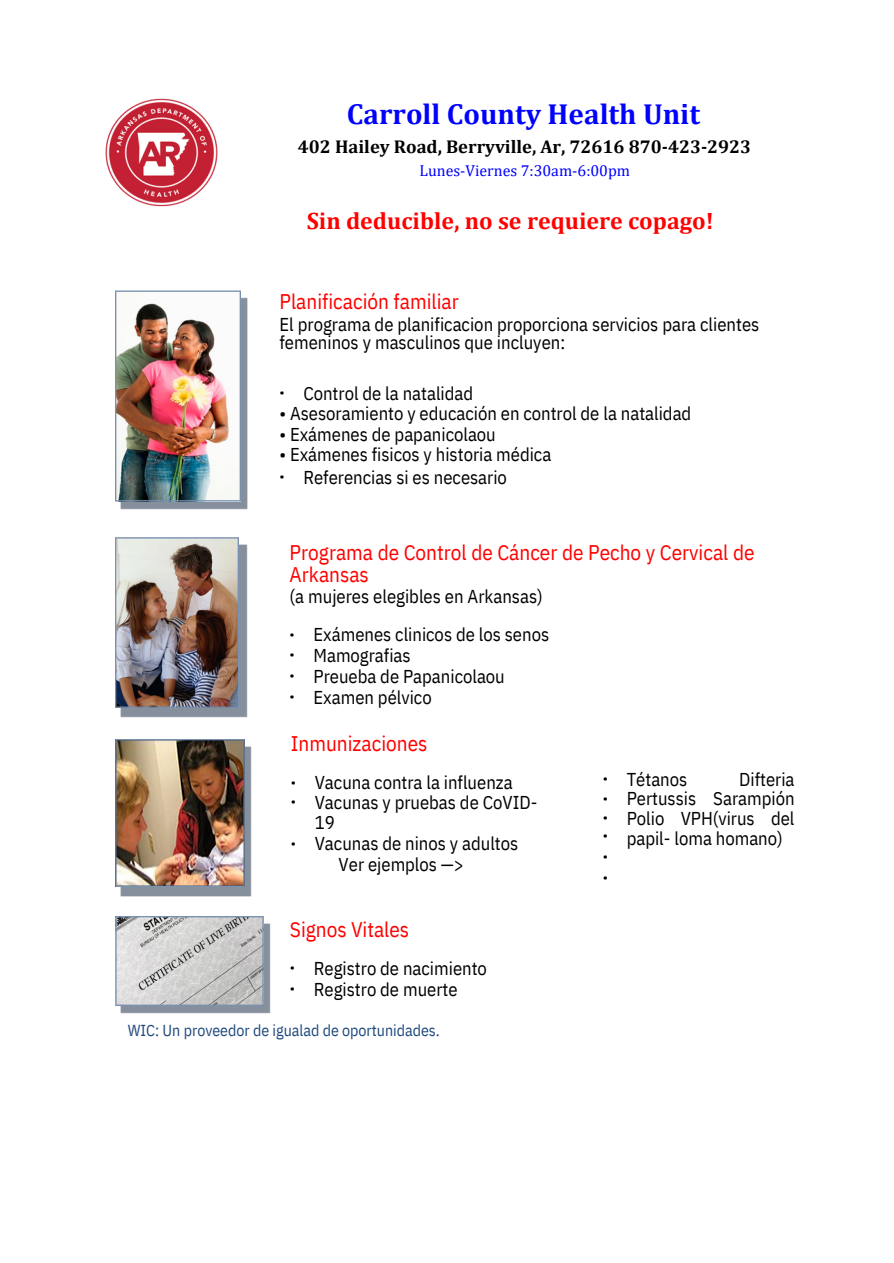
<style>
.page{position:relative;width:894px;height:1263px;background:#fff}
.page>*{position:absolute;margin:0;border:0;box-sizing:border-box;transform-origin:0 0}
.t1{font:700 29.1px "Cambria";color:#00f}
.t2{font:700 23.85px "Cambria";color:#f00}
.t3{font:21.15px/21.9px "IBM Plex Sans Cond";color:#f00}
.t4{font:18.6px/19.8px "IBM Plex Sans Cond";color:#000}
.t5{font:700 18.6px "Cambria";color:#000}
.t6{font:15.9px "IBM Plex Sans Cond";color:#1f497d}
.t7{font:15.9px "Cambria";color:#00f}
.t8{font:13.2px/20.9px "IBM Plex Sans";color:#000}
</style>
<div class="page">
<img style="left:121px;top:298px;width:126px;height:211px">
<img style="left:115px;top:291px;width:125px;height:210px">
<img style="left:121px;top:545px;width:126px;height:172px">
<img style="left:115px;top:538px;width:124px;height:170px">
<img style="left:121px;top:746px;width:130px;height:150px">
<img style="left:115px;top:739px;width:129px;height:148px">
<img style="left:121px;top:924px;width:150px;height:90px">
<img style="left:115px;top:917px;width:149px;height:88px">
<img style="left:105px;top:98px;width:113px;height:109px">
<p class="t1" style="left:347px;top:97px;width:354px">Carroll County Health Unit</p>
<p class="t5" style="left:298px;top:135px;width:454px">402 Hailey Road, Berryville, Ar, 72616 870-423-2923</p>
<p class="t7" style="left:419px;top:161px;width:212px">Lunes-Viernes 7:30am-6:00pm</p>
<p class="t2" style="left:306px;top:207px;width:408px">Sin deducible, no se requiere copago!</p>
<p class="t3" style="left:279px;top:290px;width:181px">Planificación familiar</p>
<p class="t4" style="left:279px;top:314px;width:481px;line-height:18.9px">El programa de planificacion proporciona servicios para clientes femeninos y masculinos que incluyen:</p>
<p class="t8" style="left:279px;top:382px;width:7px">•</p>
<p class="t4" style="left:303px;top:383px;width:171px">Control de la natalidad</p>
<p class="t4" style="left:279px;top:403px;width:413px">• Asesoramiento y educación en control de la natalidad</p>
<p class="t4" style="left:279px;top:424px;width:218px">• Exámenes de papanicolaou</p>
<p class="t4" style="left:279px;top:444px;width:273px">• Exámenes fisicos y historia médica</p>
<p class="t8" style="left:279px;top:466px;width:7px">•</p>
<p class="t4" style="left:303px;top:467px;width:205px">Referencias si es necesario</p>
<p class="t3" style="left:289px;top:541px;width:466px">Programa de Control de Cáncer de Pecho y Cervical de<br>Arkansas</p>
<p class="t4" style="left:289px;top:587px;width:254px">(a mujeres elegibles en Arkansas)</p>
<p class="t8" style="left:289px;top:623px;width:7px;text-align:justify">• • • •</p>
<p class="t4" style="left:313px;top:624px;width:237px;line-height:20.9px">Exámenes clinicos de los senos<br>Mamografias<br>Preueba de Papanicolaou<br>Examen pélvico</p>
<p class="t3" style="left:291px;top:732px;width:138px">Inmunizaciones</p>
<p class="t8" style="left:291px;top:772px;width:7px;line-height:19.8px">• •</p>
<p class="t8" style="left:291px;top:833px;width:7px">•</p>
<p class="t4" style="left:315px;top:773px;width:224px">Vacuna contra la influenza<br>Vacunas y pruebas de CoVID-<br>19</p>
<p class="t4" style="left:315px;top:833px;width:205px">Vacunas de ninos y adultos</p>
<p class="t4" style="left:338px;top:855px;width:127px">Ver ejemplos —&gt;</p>
<p class="t3" style="left:290px;top:918px;width:121px">Signos Vitales</p>
<p class="t8" style="left:290px;top:957px;width:7px">• •</p>
<p class="t4" style="left:314px;top:958px;width:174px;line-height:20.9px">Registro de nacimiento<br>Registro de muerte</p>
<p class="t6" style="left:128px;top:1019px;width:313px">WIC: Un proveedor de igualad de oportunidades.</p>
<p class="t8" style="left:602px;top:768px;width:7px;line-height:19.8px">• •</p>
<p class="t8" style="left:602px;top:806px;width:7px">•</p>
<p class="t8" style="left:602px;top:825px;width:7px;text-align:justify">• • •</p>
<p class="t4" style="left:626px;top:769px;width:62px">Tétanos</p>
<p class="t4" style="left:626px;top:769px;width:169px;text-align:justify;text-indent:112px">Difteria Pertussis Sarampión Polio VPH(virus del papil- loma homano)</p>
</div>
